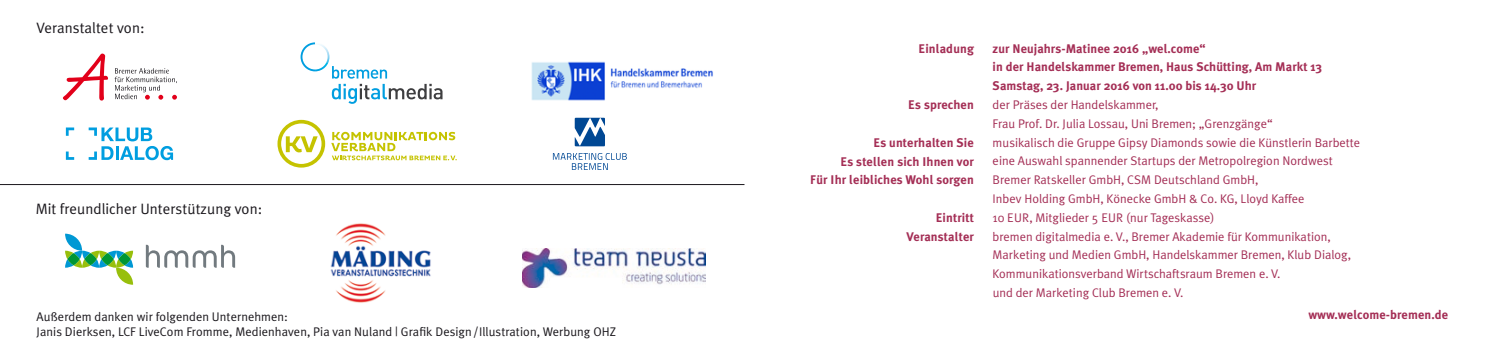
<style>
.page{position:relative;width:1489px;height:355px;background:#fff}
.page>*{position:absolute;margin:0;border:0;box-sizing:border-box;transform-origin:0 0}
.t1{font:15px "Meta Plus Normal";letter-spacing:.005em;color:#1a171c}
.t2{font:12.5px/18.8px "Meta Plus Normal";color:#a42e55}
.t3{font:700 12.5px/18.8px "Meta Plus";letter-spacing:.005em;color:#a42e55;text-align:right}
.t4{font:12.5px/15px "Meta Plus Normal";letter-spacing:.005em;color:#1a171c}
</style>
<div class="page">
<hr style="left:0;top:184px;width:744px;height:1px;background:#1a171c">
<svg style="left:63px;top:53px;width:45px;height:47px"></svg>
<svg style="left:115px;top:68px;width:62px;height:31px"></svg>
<svg style="left:66px;top:127px;width:8px;height:9px"></svg>
<svg style="left:89px;top:127px;width:84px;height:33px"></svg>
<svg style="left:66px;top:151px;width:8px;height:9px"></svg>
<svg style="left:300px;top:42px;width:142px;height:62px"></svg>
<img style="left:330px;top:223px;width:101px;height:80px">
<svg style="left:286px;top:136px;width:32px;height:16px"></svg>
<svg style="left:331px;top:132px;width:126px;height:28px"></svg>
<div style="left:277px;top:120px;width:48px;height:47px;border:4px solid #c5c300;border-radius:50%"></div>
<svg style="left:574px;top:117px;width:31px;height:29px"></svg>
<svg style="left:553px;top:153px;width:74px;height:17px"></svg>
<img style="left:522px;top:248px;width:183px;height:39px">
<img style="left:531px;top:61px;width:182px;height:40px">
<svg style="left:65px;top:233px;width:68px;height:51px"></svg>
<svg style="left:146px;top:244px;width:89px;height:23px"></svg>
<p class="t1" style="left:37px;top:19px;width:109px">Veranstaltet von:</p>
<p class="t1" style="left:36px;top:200px;width:228px">Mit freundlicher Unterstützung von:</p>
<p class="t4" style="left:37px;top:308px;width:581px">Außerdem danken wir folgenden Unternehmen:<br>Janis Dierksen, LCF LiveCom Fromme, Medienhaven, Pia van Nuland | Grafik Design /Illustration, Werbung OHZ</p>
<p class="t3" style="left:918px;top:39px;width:57px">Einladung</p>
<p class="t3" style="left:908px;top:95px;width:67px">Es sprechen</p>
<p class="t3" style="left:810px;top:133px;width:165px">Es unterhalten Sie<br>Es stellen sich Ihnen vor<br>Für Ihr leibliches Wohl sorgen</p>
<p class="t3" style="left:906px;top:208px;width:69px">Eintritt<br>Veranstalter</p>
<p class="t3" style="left:992px;top:39px;width:331px;text-align:left">zur Neujahrs-Matinee 2016 „wel.come“<br>in der Handelskammer Bremen, Haus Schütting, Am Markt 13<br>Samstag, 23. Januar 2016 von 11.00 bis 14.30 Uhr</p>
<p class="t2" style="left:992px;top:95px;width:369px">der Präses der Handelskammer,<br>Frau Prof. Dr. Julia Lossau, Uni Bremen; „Grenzgänge“<br>musikalisch die Gruppe Gipsy Diamonds sowie die Künstlerin Barbette eine Auswahl spannender Startups der Metropolregion Nordwest Bremer Ratskeller GmbH, CSM Deutschland GmbH,<br>Inbev Holding GmbH, Könecke GmbH &amp; Co. KG, Lloyd Kaffee<br>10 EUR, Mitglieder 5 EUR (nur Tageskasse)<br>bremen digitalmedia e. V., Bremer Akademie für Kommunikation, Marketing und Medien GmbH, Handelskammer Bremen, Klub Dialog, Kommunikationsverband Wirtschaftsraum Bremen e. V.<br>und der Marketing Club Bremen e. V.</p>
<p class="t3" style="left:1308px;top:305px;width:141px">www.welcome-bremen.de</p>
</div>
